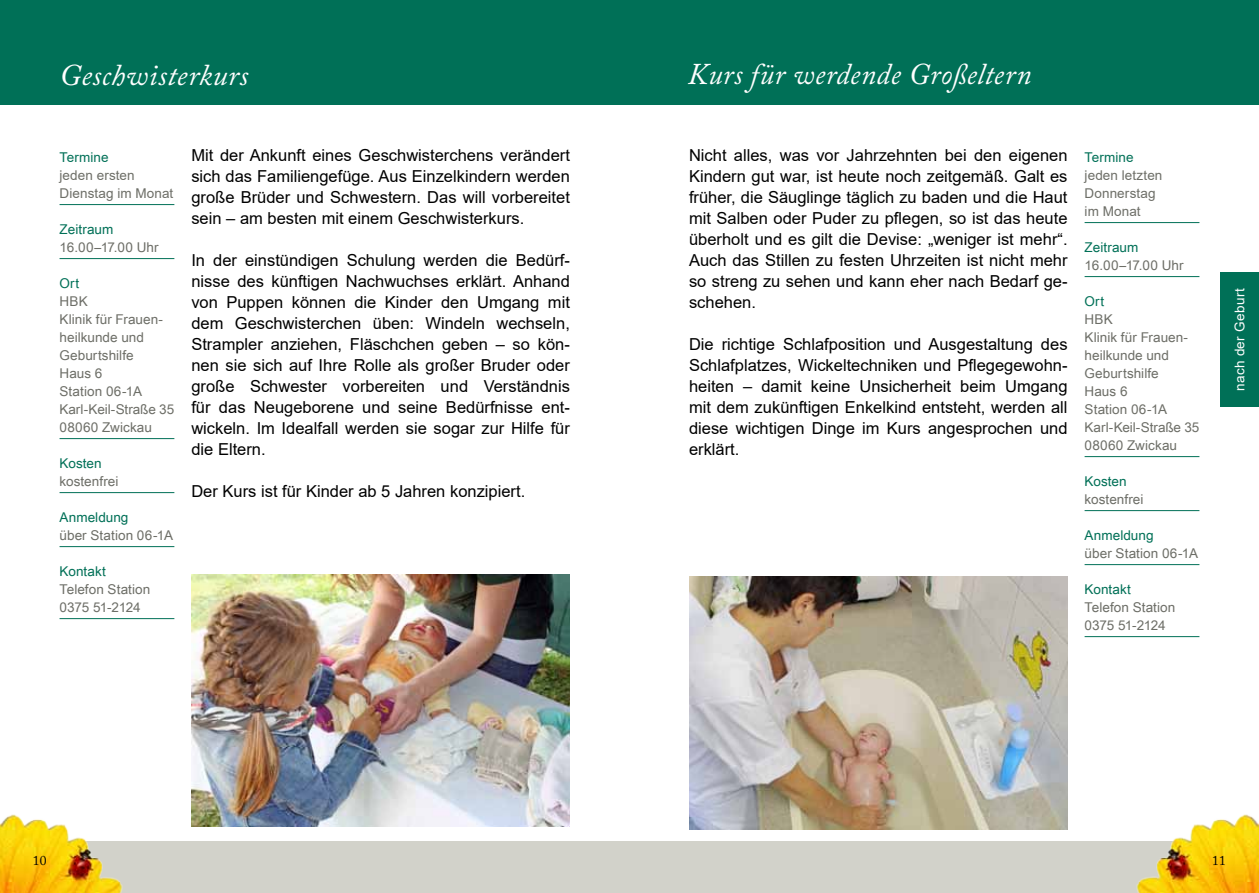
<style>
.page{position:relative;width:1259px;height:893px;background:#fff}
.page>*{position:absolute;margin:0;border:0;box-sizing:border-box;transform-origin:0 0}
.t1{font:italic 30px "Adobe Caslon Pro";letter-spacing:.02em;color:#fff;scale:.96 1}
.t2{font:italic 30px "Adobe Caslon Pro";letter-spacing:.02em;color:#fff}
.t3{font:16.5px/21px "Arial";color:#000;text-align:justify}
.t4{font:13.5px/18px "Arial Unicode MS";letter-spacing:.005em;color:#6d6e67}
.t5{font:13.5px "Arial Unicode MS";letter-spacing:.005em;color:#007057}
.t6{font:13.5px/18px "Arial";letter-spacing:.005em;color:#6d6e67}
.t7{font:13.5px "Arial";letter-spacing:.005em;color:#007057}
.t8{font:13.5px "Arial";letter-spacing:.025em;color:#fff}
.t9{font:13.5px "Adobe Caslon Pro";color:#000}
</style>
<div class="page">
<hr style="left:60px;top:204px;width:114px;height:1px;background:#007057">
<hr style="left:60px;top:258px;width:114px;height:1px;background:#007057">
<hr style="left:60px;top:438px;width:114px;height:1px;background:#007057">
<hr style="left:60px;top:492px;width:114px;height:1px;background:#007057">
<hr style="left:60px;top:546px;width:114px;height:1px;background:#007057">
<hr style="left:60px;top:618px;width:114px;height:1px;background:#007057">
<hr style="left:1084px;top:222px;width:115px;height:1px;background:#007057">
<hr style="left:1084px;top:276px;width:115px;height:1px;background:#007057">
<hr style="left:1084px;top:456px;width:115px;height:1px;background:#007057">
<hr style="left:1084px;top:510px;width:115px;height:1px;background:#007057">
<hr style="left:1084px;top:564px;width:115px;height:1px;background:#007057">
<hr style="left:1084px;top:636px;width:115px;height:1px;background:#007057">
<div style="left:617px;top:0;width:642px;height:104px;background:#007057"></div>
<div style="left:617px;top:842px;width:582px;height:51px;background:#d2d2ca"></div>
<img style="left:1106px;top:814px;width:153px;height:79px">
<div style="left:1220px;top:272px;width:39px;height:135px;background:#007057"></div>
<img style="left:689px;top:577px;width:378px;height:252px">
<img style="left:191px;top:574px;width:379px;height:252px">
<div style="left:0;top:0;width:642px;height:104px;background:#007057"></div>
<div style="left:60px;top:842px;width:582px;height:51px;background:#d2d2ca"></div>
<img style="left:0;top:814px;width:153px;height:79px">
<h1 class="t2" style="left:60px;top:57px;width:190px">Geschwisterkurs</h1>
<p class="t7" style="left:60px;top:148px;width:51px">Termine</p>
<p class="t6" style="left:60px;top:166px;width:115px">jeden ersten<br>Dienstag im Monat</p>
<p class="t5" style="left:60px;top:219px;width:55px">Zeitraum</p>
<p class="t4" style="left:60px;top:238px;width:101px">16.00–17.00 Uhr</p>
<p class="t5" style="left:60px;top:273px;width:21px">Ort</p>
<p class="t4" style="left:60px;top:292px;width:116px">HBK<br>Klinik für Frauen&shy;heilkunde und<br>Geburtshilfe<br>Haus 6<br>Station 06-1A<br>Karl-Keil-Straße 35<br>08060 Zwickau</p>
<p class="t5" style="left:60px;top:453px;width:44px">Kosten</p>
<p class="t4" style="left:60px;top:472px;width:60px">kostenfrei</p>
<p class="t5" style="left:60px;top:507px;width:70px">Anmeldung</p>
<p class="t4" style="left:60px;top:526px;width:115px">über Station 06-1A</p>
<p class="t5" style="left:60px;top:561px;width:48px">Kontakt</p>
<p class="t4" style="left:60px;top:580px;width:92px">Telefon Station<br>0375 51-2124</p>
<p class="t3" style="left:191px;top:144px;width:380px">Mit der Ankunft eines Geschwisterchens verändert sich das Familiengefüge. Aus Einzelkindern werden große Brüder und Schwestern. Das will vorbereitet sein – am besten mit einem Geschwisterkurs.</p>
<p class="t3" style="left:191px;top:249px;width:380px">In der einstündigen Schulung werden die Bedürf&shy;nisse des künftigen Nachwuchses erklärt. Anhand von Puppen können die Kinder den Umgang mit dem Geschwisterchen üben: Windeln wechseln, Strampler anziehen, Fläschchen geben – so kön&shy;nen sie sich auf Ihre Rolle als großer Bruder oder große Schwester vorbereiten und Verständnis für das Neugeborene und seine Bedürfnisse ent&shy;wickeln. Im Idealfall werden sie sogar zur Hilfe für die Eltern.</p>
<p class="t3" style="left:191px;top:480px;width:335px">Der Kurs ist für Kinder ab 5 Jahren konzipiert.</p>
<p class="t9" style="left:33px;top:852px;width:15px">10</p>
<h1 class="t1" style="left:688px;top:57px;width:359px">Kurs für werdende Großeltern</h1>
<p class="t3" style="left:689px;top:144px;width:380px">Nicht alles, was vor Jahrzehnten bei den eigenen Kindern gut war, ist heute noch zeitgemäß. Galt es früher, die Säuglinge täglich zu baden und die Haut mit Salben oder Puder zu pflegen, so ist das heute überholt und es gilt die Devise: „weniger ist mehr“.<br>Auch das Stillen zu festen Uhrzeiten ist nicht mehr so streng zu sehen und kann eher nach Bedarf ge&shy;schehen.</p>
<p class="t3" style="left:689px;top:333px;width:380px">Die richtige Schlafposition und Ausgestaltung des Schlafplatzes, Wickeltechniken und Pflegegewohn&shy;heiten – damit keine Unsicherheit beim Umgang mit dem zukünftigen Enkelkind entsteht, werden all diese wichtigen Dinge im Kurs angesprochen und erklärt.</p>
<p class="t7" style="left:1084px;top:148px;width:51px">Termine</p>
<p class="t6" style="left:1084px;top:166px;width:79px">jeden letzten<br>Donnerstag im Monat</p>
<p class="t5" style="left:1084px;top:237px;width:55px">Zeitraum</p>
<p class="t4" style="left:1084px;top:256px;width:101px">16.00–17.00 Uhr</p>
<p class="t5" style="left:1084px;top:291px;width:21px">Ort</p>
<p class="t4" style="left:1084px;top:310px;width:116px">HBK<br>Klinik für Frauen&shy;heilkunde und<br>Geburtshilfe<br>Haus 6<br>Station 06-1A<br>Karl-Keil-Straße 35<br>08060 Zwickau</p>
<p class="t5" style="left:1084px;top:471px;width:44px">Kosten</p>
<p class="t4" style="left:1084px;top:490px;width:60px">kostenfrei</p>
<p class="t5" style="left:1084px;top:525px;width:70px">Anmeldung</p>
<p class="t4" style="left:1084px;top:544px;width:115px">über Station 06-1A</p>
<p class="t5" style="left:1084px;top:579px;width:48px">Kontakt</p>
<p class="t4" style="left:1084px;top:598px;width:92px">Telefon Station<br>0375 51-2124</p>
<p class="t8" style="left:1230px;top:391px;width:104px;rotate:-90deg">nach der Geburt</p>
<p class="t9" style="left:1212px;top:852px;width:15px">11</p>
</div>
